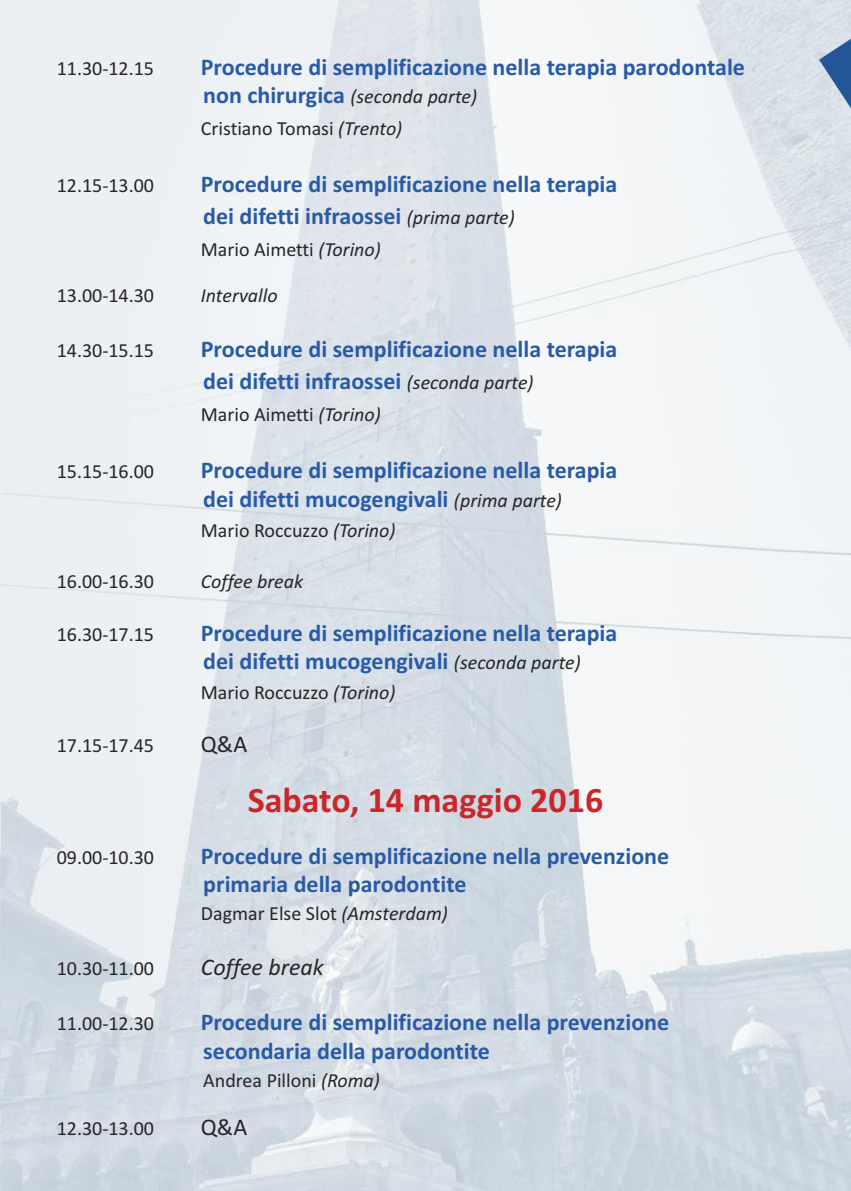
<style>
.page{position:relative;width:851px;height:1191px;background:#fff}
.page>*{position:absolute;margin:0;border:0;box-sizing:border-box;transform-origin:0 0}
.t1{font:700 36px "Calibri";color:#cb262a}
.t2{font:700 24px/28.8px "Calibri";color:#295aa6}
.t3{font:italic 24px "Calibri";color:#272526}
.t4{font:24px "Calibri";color:#272526}
.t5{font:20px "Calibri";color:#272526}
.t6{font:italic 20px/32px "Calibri";color:#272526}
.s1{font-weight:700;font-style:normal;font-size:24px;color:#295aa6}
.s2{font-style:normal}
.s3{font-weight:400;font-style:italic;font-size:20px;color:#272526}
.s4{font-style:italic}
</style>
<div class="page">
<img style="left:0;top:0;width:850px;height:1191px">
<svg style="left:818px;top:0;width:32px;height:307px;background:#c6d1df"></svg>
<p class="t5" style="left:57px;top:56px;width:99px">11.30-12.15</p>
<p class="t2" style="left:201px;top:52px;width:545px">Procedure di semplificazione nella terapia parodontale</p>
<p class="t6" style="left:201px;top:80px;width:278px"><span class="s1">non chirurgica</span> (seconda parte)<br><span class="s2">Cristiano Tomasi</span> (Trento)</p>
<p class="t5" style="left:57px;top:174px;width:99px">12.15-13.00</p>
<p class="t2" style="left:201px;top:168px;width:418px;line-height:32px">Procedure di semplificazione nella terapia dei difetti infraossei <span class="s3">(prima parte)</span></p>
<p class="t5" style="left:201px;top:238px;width:181px">Mario Aimetti <span class="s4">(Torino)</span></p>
<p class="t5" style="left:57px;top:284px;width:99px">13.00-14.30</p>
<p class="t6" style="left:201px;top:279px;width:78px">Intervallo</p>
<p class="t5" style="left:57px;top:338px;width:99px">14.30-15.15</p>
<p class="t2" style="left:201px;top:333px;width:418px;line-height:32px">Procedure di semplificazione nella terapia dei difetti infraossei <span class="s3">(seconda parte)</span></p>
<p class="t5" style="left:201px;top:402px;width:181px">Mario Aimetti <span class="s4">(Torino)</span></p>
<p class="t5" style="left:57px;top:459px;width:99px">15.15-16.00</p>
<p class="t2" style="left:201px;top:455px;width:418px">Procedure di semplificazione nella terapia dei difetti mucogengivali <span class="s3">(prima parte)</span></p>
<p class="t5" style="left:201px;top:518px;width:196px">Mario Roccuzzo <span class="s4">(Torino)</span></p>
<p class="t5" style="left:57px;top:569px;width:99px">16.00-16.30</p>
<p class="t6" style="left:201px;top:565px;width:104px">Coffee break</p>
<p class="t5" style="left:57px;top:622px;width:99px">16.30-17.15</p>
<p class="t2" style="left:201px;top:618px;width:418px">Procedure di semplificazione nella terapia dei difetti mucogengivali <span class="s3">(seconda parte)</span></p>
<p class="t5" style="left:201px;top:680px;width:196px">Mario Roccuzzo <span class="s4">(Torino)</span></p>
<p class="t5" style="left:57px;top:733px;width:99px">17.15-17.45</p>
<p class="t4" style="left:201px;top:730px;width:48px">Q&amp;A</p>
<h1 class="t1" style="left:248px;top:778px;width:357px">Sabato, 14 maggio 2016</h1>
<p class="t5" style="left:57px;top:845px;width:99px">09.00-10.30</p>
<p class="t2" style="left:201px;top:842px;width:470px;line-height:28px">Procedure di semplificazione nella prevenzione primaria della parodontite</p>
<p class="t5" style="left:201px;top:901px;width:248px">Dagmar Else Slot <span class="s4">(Amsterdam)</span></p>
<p class="t5" style="left:57px;top:956px;width:99px">10.30-11.00</p>
<p class="t3" style="left:201px;top:952px;width:124px">Coffee break</p>
<p class="t5" style="left:57px;top:1011px;width:99px">11.00-12.30</p>
<p class="t2" style="left:201px;top:1007px;width:470px">Procedure di semplificazione nella prevenzione secondaria della parodontite</p>
<p class="t5" style="left:203px;top:1068px;width:178px">Andrea Pilloni <span class="s4">(Roma)</span></p>
<p class="t5" style="left:57px;top:1116px;width:99px">12.30-13.00</p>
<p class="t4" style="left:201px;top:1112px;width:48px">Q&amp;A</p>
</div>
